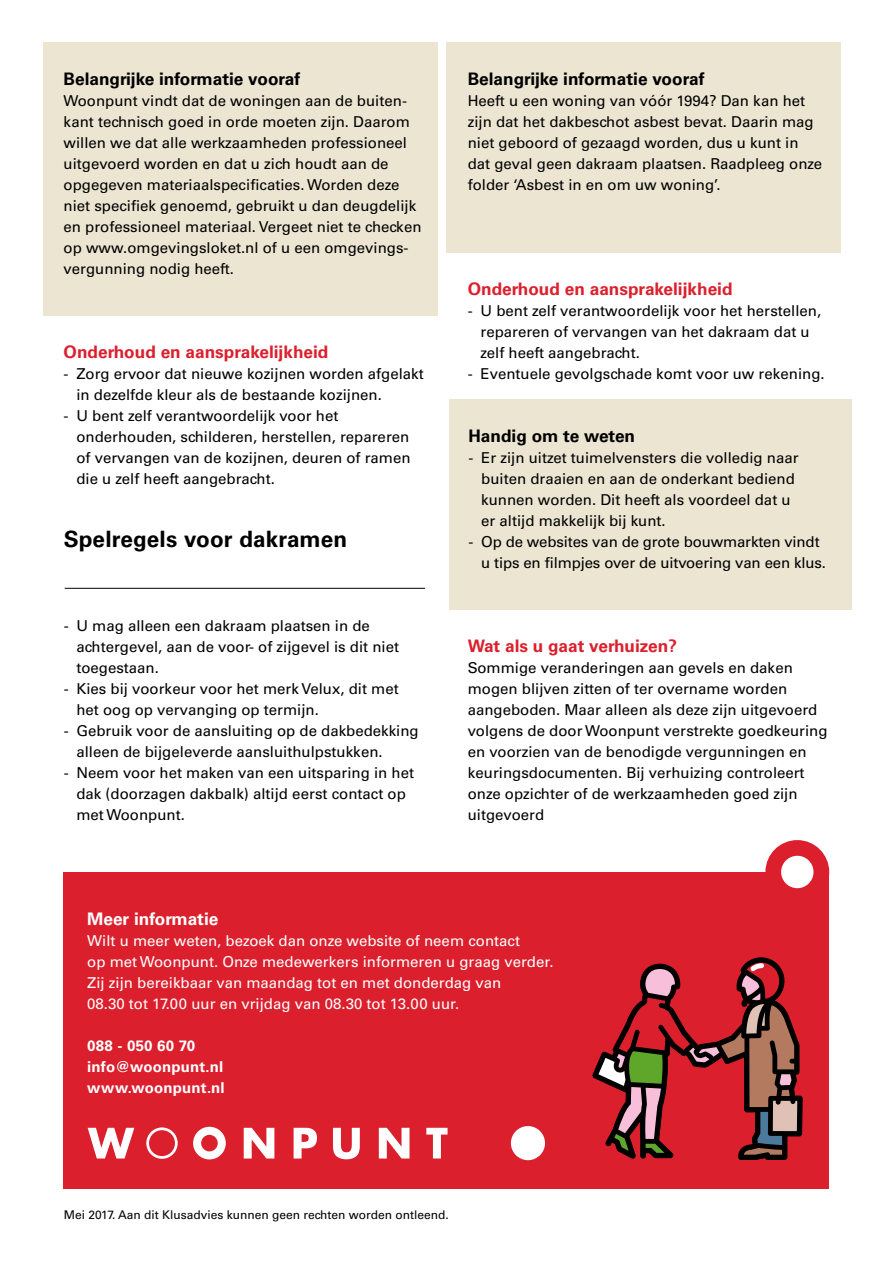
<style>
.page{position:relative;width:893px;height:1263px;background:#fff}
.page>*{position:absolute;margin:0;border:0;box-sizing:border-box;transform-origin:0 0}
.t1{font:700 22.5px "Univers";letter-spacing:.005em;color:#000}
.t2{font:700 17.25px "Univers";color:#dc1f2d}
.t3{font:700 17.25px "Univers";color:#000}
.t4{font:700 17.25px "Univers";color:#fff}
.t5{font:15px/21px "Univers";color:#000}
.t6{font:15px/21px "Univers";color:#fff}
.t7{font:700 15px/21px "Univers";letter-spacing:.01em;color:#fff}
.t8{font:12px "Univers";color:#000}
</style>
<div class="page">
<hr style="left:65px;top:588px;width:360px;height:1px;background:#000">
<div style="left:446px;top:43px;width:395px;height:210px;background:#ece5d2"></div>
<div style="left:450px;top:400px;width:402px;height:210px;background:#ece5d2"></div>
<div style="left:43px;top:43px;width:395px;height:273px;background:#ece5d2"></div>
<div style="left:64px;top:872px;width:765px;height:316px;background:#dc1f2d"></div>
<svg style="left:592px;top:958px;width:210px;height:202px"></svg>
<svg style="left:146px;top:1127px;width:32px;height:32px"></svg>
<svg style="left:193px;top:1127px;width:33px;height:32px"></svg>
<svg style="left:88px;top:1128px;width:46px;height:30px"></svg>
<svg style="left:244px;top:1128px;width:30px;height:30px"></svg>
<svg style="left:294px;top:1128px;width:23px;height:30px"></svg>
<svg style="left:333px;top:1128px;width:27px;height:31px"></svg>
<svg style="left:379px;top:1128px;width:30px;height:30px"></svg>
<svg style="left:426px;top:1128px;width:22px;height:30px"></svg>
<div style="left:511px;top:1126px;width:34px;height:34px;background:#fff;border-radius:50%"></div>
<svg style="left:765px;top:840px;width:64px;height:49px"></svg>
<p class="t3" style="left:64px;top:69px;width:238px">Belangrijke informatie vooraf</p>
<p class="t5" style="left:64px;top:90px;width:359px">Woonpunt vindt dat de woningen aan de buiten&shy;kant technisch goed in orde moeten zijn. Daarom willen we dat alle werkzaamheden professioneel uitgevoerd worden en dat u zich houdt aan de opgegeven materiaalspecificaties. Worden deze niet specifiek genoemd, gebruikt u dan deugdelijk en professioneel materiaal. Vergeet niet te checken op www.omgevingsloket.nl of u een omgevings&shy;vergunning nodig heeft.</p>
<p class="t2" style="left:64px;top:342px;width:266px">Onderhoud en aansprakelijkheid</p>
<p class="t5" style="left:76px;top:363px;width:349px;text-indent:-13px">- Zorg ervoor dat nieuwe kozijnen worden afgelakt in dezelfde kleur als de bestaande kozijnen.</p>
<p class="t5" style="left:76px;top:405px;width:336px;text-indent:-13px">- U bent zelf verantwoordelijk voor het onderhouden, schilderen, herstellen, repareren of vervangen van de kozijnen, deuren of ramen die u zelf heeft aangebracht.</p>
<h1 class="t1" style="left:64px;top:526px;width:285px">Spelregels voor dakramen</h1>
<p class="t5" style="left:76px;top:615px;width:324px;text-indent:-13px">- U mag alleen een dakraam plaatsen in de achtergevel, aan de voor- of zijgevel is dit niet toegestaan.</p>
<p class="t5" style="left:76px;top:678px;width:324px;text-indent:-13px">- Kies bij voorkeur voor het merk Velux, dit met het oog op vervanging op termijn.</p>
<p class="t5" style="left:76px;top:720px;width:344px;text-indent:-13px">- Gebruik voor de aansluiting op de dakbedekking alleen de bijgeleverde aansluithulpstukken.</p>
<p class="t5" style="left:76px;top:762px;width:339px;text-indent:-13px">- Neem voor het maken van een uitsparing in het dak (doorzagen dakbalk) altijd eerst contact op met Woonpunt.</p>
<p class="t3" style="left:468px;top:69px;width:238px">Belangrijke informatie vooraf</p>
<p class="t5" style="left:468px;top:90px;width:356px">Heeft u een woning van vóór 1994? Dan kan het zijn dat het dakbeschot asbest bevat. Daarin mag niet geboord of gezaagd worden, dus u kunt in dat geval geen dakraam plaatsen. Raadpleeg onze folder ‘Asbest in en om uw woning’.</p>
<p class="t2" style="left:468px;top:279px;width:266px">Onderhoud en aansprakelijkheid</p>
<p class="t5" style="left:480px;top:300px;width:342px;text-indent:-13px">- U bent zelf verantwoordelijk voor het herstellen, repareren of vervangen van het dakraam dat u zelf heeft aangebracht.</p>
<p class="t5" style="left:468px;top:363px;width:358px">- Eventuele gevolgschade komt voor uw rekening.</p>
<p class="t3" style="left:468px;top:426px;width:168px">Handig om te weten</p>
<p class="t5" style="left:481px;top:447px;width:319px;text-indent:-13px">- Er zijn uitzet tuimelvensters die volledig naar buiten draaien en aan de onderkant bediend kunnen worden. Dit heeft als voordeel dat u er altijd makkelijk bij kunt.</p>
<p class="t5" style="left:481px;top:531px;width:346px;text-indent:-13px">- Op de websites van de grote bouwmarkten vindt u tips en filmpjes over de uitvoering van een klus.</p>
<p class="t2" style="left:468px;top:636px;width:211px">Wat als u gaat verhuizen?</p>
<p class="t5" style="left:468px;top:657px;width:361px">Sommige veranderingen aan gevels en daken mogen blijven zitten of ter overname worden aangeboden. Maar alleen als deze zijn uitgevoerd volgens de door Woonpunt verstrekte goedkeuring en voorzien van de benodigde vergunningen en keuringsdocumenten. Bij verhuizing controleert onze opzichter of de werkzaamheden goed zijn uitgevoerd</p>
<p class="t4" style="left:87px;top:909px;width:133px">Meer informatie</p>
<p class="t6" style="left:87px;top:930px;width:468px">Wilt u meer weten, bezoek dan onze website of neem contact<br>op met Woonpunt. Onze medewerkers informeren u graag verder.<br>Zij zijn bereikbaar van maandag tot en met donderdag van<br>08.30 tot 17.00 uur en vrijdag van 08.30 tot 13.00 uur.</p>
<p class="t7" style="left:87px;top:1035px;width:139px">088 - 050 60 70 info@woonpunt.nl www.woonpunt.nl</p>
<p class="t8" style="left:64px;top:1207px;width:387px">Mei 2017. Aan dit Klusadvies kunnen geen rechten worden ontleend.</p>
</div>
